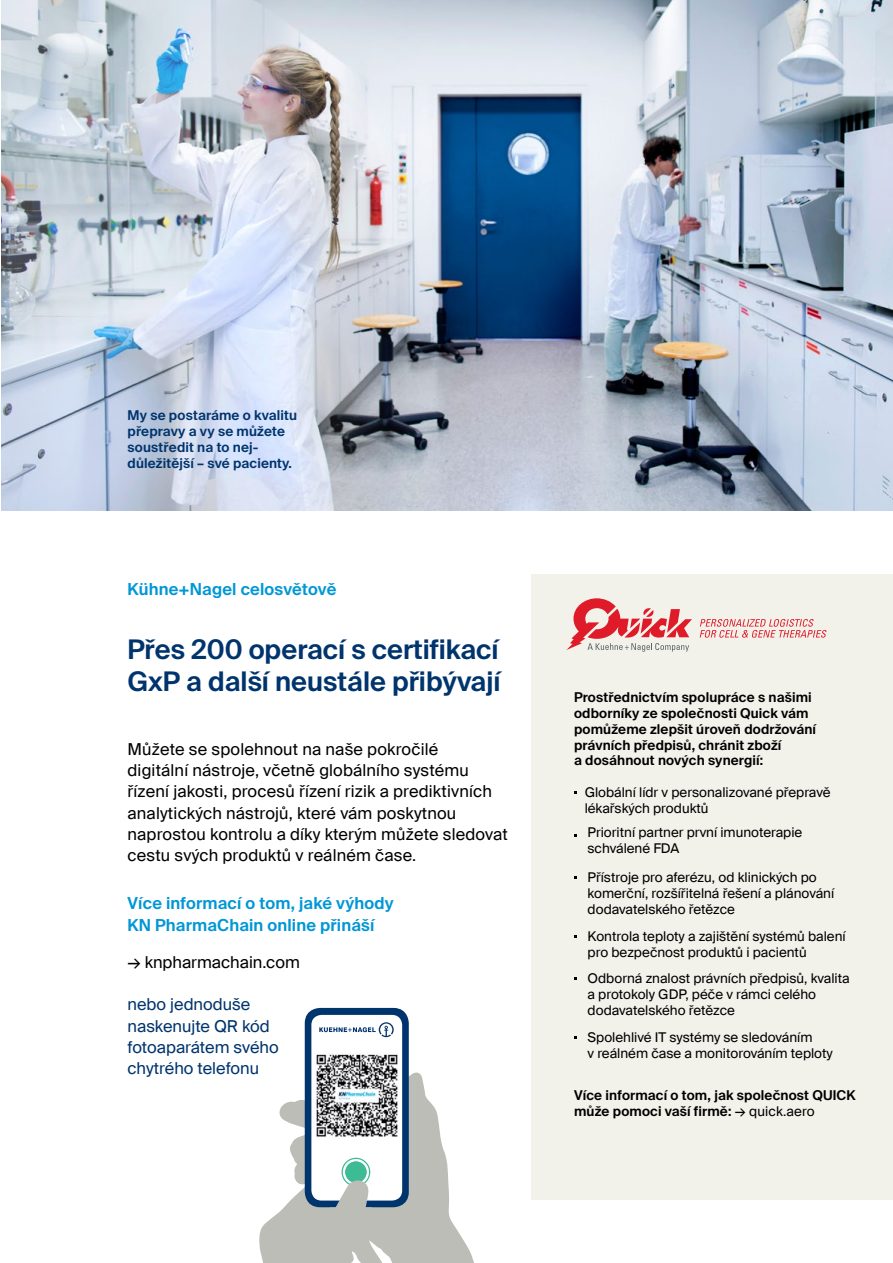
<style>
.page{position:relative;width:893px;height:1263px;background:#fff}
.page>*{position:absolute;margin:0;border:0;box-sizing:border-box;transform-origin:0 0}
.t1{font:600 27px/32px "Suisse Intl";color:#00346d}
.t2{font:16.5px/21.3px "Suisse Intl";letter-spacing:.01em;color:#000}
.t3{font:600 16.5px/21.3px "Suisse Intl";letter-spacing:.01em;color:#0097d6}
.t4{font:16.5px/21.3px "Suisse Intl";color:#00346d}
.t5{font:13.5px/15.9px "Suisse Intl";color:#000}
.t6{font:600 13.5px/15.9px "Suisse Intl";letter-spacing:.01em;color:#000}
.t7{font:600 13.5px/15.9px "Suisse Intl";letter-spacing:.01em;color:#00346d}
.s1{font-weight:400}
</style>
<div class="page">
<img style="left:541px;top:0;width:352px;height:510px">
<img style="left:1px;top:0;width:540px;height:510px">
<div style="left:531px;top:574px;width:362px;height:625px;background:#f2f1ea"></div>
<svg style="left:700px;top:619px;width:126px;height:19px"></svg>
<svg style="left:566px;top:598px;width:126px;height:54px"></svg>
<svg style="left:259px;top:1072px;width:215px;height:191px;fill:#bdbdb7"></svg>
<div style="left:305px;top:1008px;width:104px;height:199px;background:#00346d;border-radius:15px"></div>
<div style="left:311px;top:1015px;width:91px;height:185px;background:#fff;border-radius:10px"></div>
<svg style="left:319px;top:1022px;width:75px;height:15px"></svg>
<div style="left:345px;top:1161px;width:22px;height:22px;background:#3dbb95;border-radius:50%"></div>
<div style="left:342px;top:1158px;width:28px;height:28px;border:1px solid #3dbb95;border-radius:50%"></div>
<div style="left:345px;top:1161px;width:22px;height:22px;border:4px solid #3dbb95;border-radius:50%"></div>
<img style="left:316px;top:1054px;width:82px;height:83px">
<svg style="left:330px;top:1179px;width:42px;height:48px"></svg>
<p class="t7" style="left:128px;top:407px;width:171px">My se postaráme o kvalitu přepravy a vy se můžete soustředit na to nej&shy;důležitější – své pacienty.</p>
<p class="t3" style="left:128px;top:579px;width:210px">Kühne+Nagel celosvětově</p>
<h1 class="t1" style="left:128px;top:634px;width:375px">Přes 200 operací s certifikací<br>GxP a další neustále přibývají</h1>
<p class="t2" style="left:128px;top:738px;width:382px">Můžete se spolehnout na naše pokročilé<br>digitální nástroje, včetně globálního systému řízení jakosti, procesů řízení rizik a prediktivních analytických nástrojů, které vám poskytnou naprostou kontrolu a díky kterým můžete sledovat cestu svých produktů v reálném čase.</p>
<p class="t3" style="left:128px;top:893px;width:268px">Více informací o tom, jaké výhody<br>KN PharmaChain online přináší</p>
<p class="t2" style="left:128px;top:951px;width:174px">→ knpharmachain.com</p>
<p class="t4" style="left:128px;top:994px;width:153px">nebo jednoduše naskenujte QR kód fotoaparátem svého chytrého telefonu</p>
<p class="t6" style="left:574px;top:689px;width:244px">Prostřednictvím spolupráce s našimi odborníky ze společnosti Quick vám pomůžeme zlepšit úroveň dodržování právních předpisů, chránit zboží<br>a dosáhnout nových synergií:</p>
<p class="t5" style="left:585px;top:785px;width:247px">Globální lídr v personalizované přepravě lékařských produktů</p>
<p class="t5" style="left:588px;top:824px;width:216px">Prioritní partner první imunoterapie schválené FDA</p>
<p class="t5" style="left:588px;top:870px;width:248px">Přístroje pro aferézu, od klinických po komerční, rozšířitelná řešení a plánování dodavatelského řetězce</p>
<p class="t5" style="left:588px;top:928px;width:260px">Kontrola teploty a zajištění systémů balení pro bezpečnost produktů i pacientů</p>
<p class="t5" style="left:588px;top:971px;width:264px">Odborná znalost právních předpisů, kvalita a protokoly GDP, péče v rámci celého dodavatelského řetězce</p>
<p class="t5" style="left:588px;top:1029px;width:247px">Spolehlivé IT systémy se sledováním<br>v reálném čase a monitorováním teploty</p>
<p class="t6" style="left:574px;top:1087px;width:283px">Více informací o tom, jak společnost QUICK může pomoci vaší firmě: <span class="s1">→ quick.aero</span></p>
</div>
